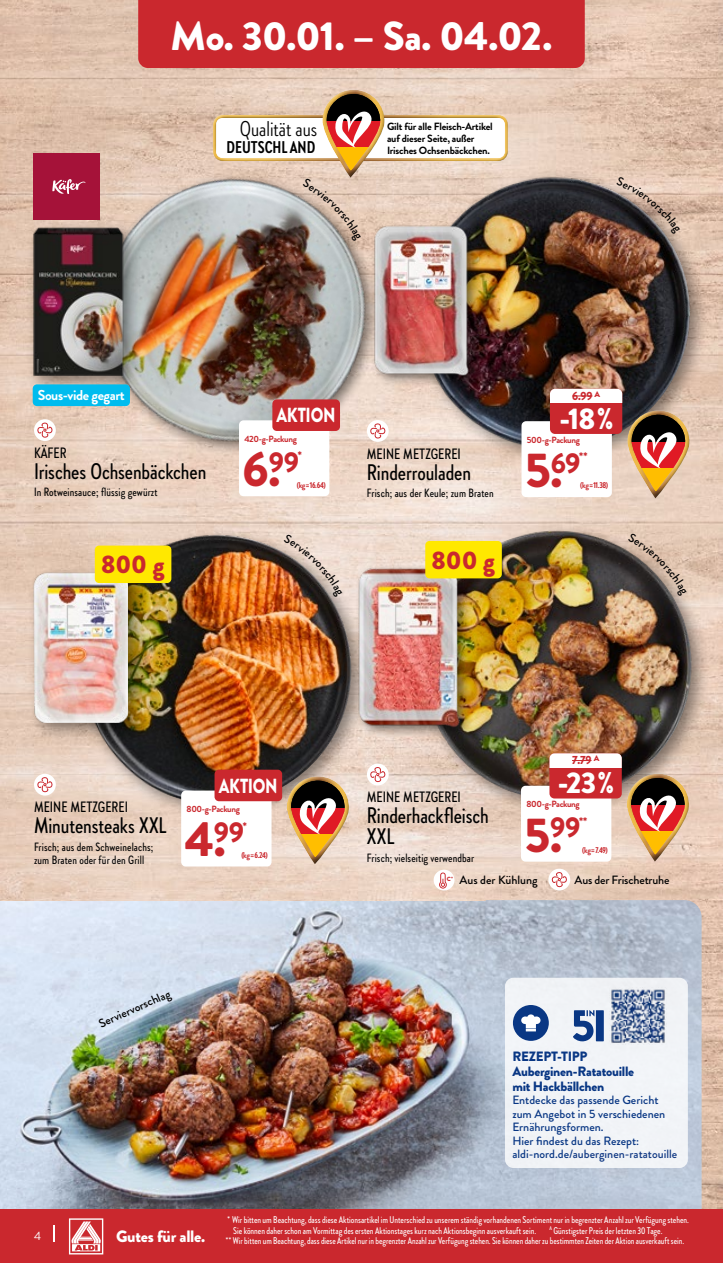
<style>
.page{position:relative;width:723px;height:1263px;background:#fff}
.page>*{position:absolute;margin:0;border:0;box-sizing:border-box;transform-origin:0 0}
.t1{font:900 48.9px "Brandon Grotesque";color:#ca282e}
.t2{font:900 40.5px "Brandon Grotesque";letter-spacing:-.02em;color:#fff}
.t3{font:900 30px "Brandon Grotesque";color:#fff}
.t4{font:900 25.35px "Brandon Grotesque";color:#ca282e}
.t5{font:500 22.5px/21px "Brandon Grotesque Cond";letter-spacing:-.005em;color:#000}
.t6{font:21.3px "Brandon Grotesque Cond";color:#000}
.t7{font:900 20.4px "Brandon Grotesque";letter-spacing:-.015em;color:#fff;scale:.79 1}
.t8{font:700 16.95px "Brandon Grotesque Cond";color:#000}
.t9{font:900 16.5px "Brandon Grotesque";letter-spacing:-.015em;color:#fff}
.t10{font:500 15px "Brandon Grotesque Cond";color:#000}
.t11{font:700 14.25px "Brandon Grotesque";letter-spacing:-.03em;color:#fff}
.t12{font:900 13.5px/15px "Brandon Grotesque";letter-spacing:-.02em;color:#093784}
.t13{font:500 12px/13.5px "Brandon Grotesque Cond";letter-spacing:.01em;color:#000}
.t14{font:500 12px/13.5px "Brandon Grotesque";color:#093784}
.t15{font:500 12px "Brandon Grotesque";letter-spacing:-.01em;color:#000}
.t16{font:12px "Brandon Grotesque";color:#fff}
.t17{font:900 11.85px "Brandon Grotesque";color:#ca282e;scale:.95 1}
.t18{font:900 11.1px "Brandon Grotesque";color:#ca282e}
.t19{font:700 10.5px/12px "Brandon Grotesque";letter-spacing:-.02em;color:#000}
.t20{font:500 9.75px/10.5px "Brandon Grotesque Cond";color:#fff}
.t21{font:700 9px "Brandon Grotesque";letter-spacing:-.04em;color:#ca282e}
.t22{font:700 8.55px "Brandon Grotesque Cond";letter-spacing:-.03em;color:#ca282e;scale:1.05 1}
.s1{color:#113984}
</style>
<div class="page">
<img style="left:0;top:0;width:723px;height:1209px">
<img style="left:0;top:901px;width:486px;height:308px">
<div style="left:413px;top:170px;width:297px;height:298px;background:#000;opacity:.45"></div>
<img style="left:417px;top:176px;width:273px;height:273px;border-radius:137px">
<div style="left:96px;top:173px;width:285px;height:283px;background:#000;opacity:.5"></div>
<img style="left:98px;top:178px;width:270px;height:270px;border-radius:135px">
<div style="left:25px;top:220px;width:116px;height:175px;background:#000;opacity:.45"></div>
<img style="left:32px;top:227px;width:94px;height:150px">
<div style="left:76px;top:528px;width:295px;height:295px;background:#000;opacity:.45"></div>
<img style="left:82px;top:534px;width:269px;height:270px;border-radius:135px">
<div style="left:27px;top:565px;width:120px;height:177px;background:#000;opacity:.45"></div>
<img style="left:34px;top:573px;width:94px;height:149px">
<div style="left:34px;top:154px;width:66px;height:66px;background:#a51239"></div>
<svg style="left:52px;top:179px;width:33px;height:15px"></svg>
<img style="left:673px;top:738px;width:50px;height:298px">
<div style="left:416px;top:524px;width:295px;height:295px;background:#000;opacity:.45"></div>
<img style="left:422px;top:530px;width:270px;height:270px;border-radius:135px">
<div style="left:370px;top:223px;width:111px;height:165px;background:#000;opacity:.5"></div>
<img style="left:372px;top:224px;width:97px;height:153px">
<div style="left:355px;top:565px;width:118px;height:174px;background:#000;opacity:.5"></div>
<img style="left:325px;top:563px;width:167px;height:167px">
<img style="left:486px;top:900px;width:215px;height:309px">
<svg style="left:34px;top:419px;width:22px;height:22px"></svg>
<svg style="left:36px;top:421px;width:18px;height:18px"></svg>
<div style="left:239px;top:420px;width:90px;height:76px;background:#fff;border-radius:5px"></div>
<div style="left:272px;top:399px;width:68px;height:32px;background:#ca282e;border-radius:4px"></div>
<div style="left:181px;top:791px;width:90px;height:75px;background:#fff;border-radius:5px"></div>
<div style="left:214px;top:770px;width:68px;height:31px;background:#ca282e;border-radius:4px"></div>
<div style="left:34px;top:774px;width:22px;height:21px;background:#fff;border-radius:50%"></div>
<svg style="left:36px;top:776px;width:18px;height:17px"></svg>
<div style="left:204px;top:106px;width:309px;height:56px;background:#fff;opacity:.75"></div>
<div style="left:207px;top:114px;width:309px;height:48px;background:#000;opacity:.75"></div>
<svg style="left:367px;top:420px;width:22px;height:22px"></svg>
<svg style="left:369px;top:422px;width:18px;height:18px"></svg>
<div style="left:521px;top:421px;width:91px;height:76px;background:#fff;border-radius:5px"></div>
<div style="left:550px;top:389px;width:72px;height:45px;background:#ca282e;border-radius:5px"></div>
<div style="left:550px;top:389px;width:72px;height:14px;background:#fff"></div>
<svg style="left:572px;top:395px;width:20px;height:1px"></svg>
<svg style="left:614px;top:400px;width:88px;height:102px;background:#bc937b"></svg>
<div style="left:425px;top:541px;width:77px;height:37px;background:#ffe800;border-radius:4px"></div>
<div style="left:95px;top:546px;width:76px;height:37px;background:#ffe800;border-radius:4px"></div>
<div style="left:367px;top:764px;width:22px;height:21px;background:#fff;border-radius:50%"></div>
<svg style="left:369px;top:766px;width:18px;height:17px"></svg>
<div style="left:521px;top:786px;width:90px;height:76px;background:#fff;border-radius:5px"></div>
<div style="left:549px;top:753px;width:73px;height:45px;background:#ca282e;border-radius:5px"></div>
<div style="left:549px;top:753px;width:73px;height:14px;background:#fff"></div>
<svg style="left:572px;top:760px;width:19px;height:1px"></svg>
<svg style="left:614px;top:763px;width:88px;height:103px;background:#c49981"></svg>
<svg style="left:274px;top:766px;width:88px;height:102px;background:#c49b85"></svg>
<div style="left:505px;top:978px;width:183px;height:190px;background:#f1f4f7;border-radius:9px"></div>
<div style="left:513px;top:1005px;width:36px;height:36px;background:#093784;border-radius:50%"></div>
<svg style="left:521px;top:1014px;width:19px;height:17px"></svg>
<svg style="left:573px;top:1010px;width:31px;height:31px"></svg>
<img style="left:610px;top:987px;width:55px;height:56px">
<div style="left:33px;top:384px;width:97px;height:22px;background:#00bcee;border-radius:4px"></div>
<div style="left:0;top:1209px;width:723px;height:54px;background:#ca282e"></div>
<div style="left:138px;top:0;width:447px;height:68px;background:#ca282e"></div>
<svg style="left:69px;top:1218px;width:34px;height:36px"></svg>
<svg style="left:53px;top:1225px;width:2px;height:17px"></svg>
<div style="left:548px;top:869px;width:22px;height:21px;background:#fff;border-radius:50%"></div>
<svg style="left:550px;top:871px;width:18px;height:17px"></svg>
<div style="left:434px;top:870px;width:20px;height:20px;background:#fff;border-radius:50%"></div>
<svg style="left:439px;top:872px;width:8px;height:16px"></svg>
<svg style="left:616px;top:177px;width:64px;height:58px;background:#a48e82"></svg>
<svg style="left:302px;top:79px;width:95px;height:163px;background:#d4b7a3"></svg>
<svg style="left:284px;top:534px;width:58px;height:63px;background:#baa395"></svg>
<svg style="left:628px;top:533px;width:59px;height:64px;background:#a99587"></svg>
<h2 class="t2" style="left:171px;top:8px;width:383px">Mo. 30.01. – Sa. 04.02.</h2>
<h3 class="t6" style="left:240px;top:115px;width:79px">Qualität aus</h3>
<h3 class="t8" style="left:226px;top:135px;width:90px">DEUTSCHL AND</h3>
<p class="t19" style="left:387px;top:121px;width:107px">Gilt für alle Fleisch-Artikel auf dieser Seite, außer<br>Irisches Ochsenbäckchen.</p>
<h3 class="t11" style="left:38px;top:385px;width:89px">Sous-vide gegart</h3>
<p class="t17" style="left:572px;top:387px;width:31px">6.99 <sup>A</sup></p>
<h3 class="t7" style="left:277px;top:401px;width:76px">AKTION</h3>
<h3 class="t3" style="left:559px;top:397px;width:55px">-18%</h3>
<h3 class="t10" style="left:34px;top:443px;width:34px">KÄFER</h3>
<h3 class="t5" style="left:34px;top:460px;width:174px">Irisches Ochsenbäckchen</h3>
<p class="t13" style="left:34px;top:485px;width:125px">In Rotweinsauce; flüssig gewürzt</p>
<p class="t21" style="left:244px;top:432px;width:54px">420-g-Packung</p>
<h1 class="t1" style="left:243px;top:435px;width:58px">6.<sup>99</sup></h1>
<p class="t18" style="left:298px;top:448px;width:6px">*</p>
<p class="t22" style="left:297px;top:479px;width:29px">(kg = 16.64)</p>
<h3 class="t10" style="left:367px;top:443px;width:96px">MEINE METZGEREI</h3>
<h3 class="t5" style="left:367px;top:461px;width:106px">Rinderrouladen</h3>
<p class="t13" style="left:367px;top:486px;width:128px">Frisch; aus der Keule; zum Braten</p>
<p class="t21" style="left:527px;top:433px;width:54px">500-g-Packung</p>
<h1 class="t1" style="left:525px;top:436px;width:57px">5.<sup>69</sup></h1>
<p class="t18" style="left:579px;top:448px;width:10px">**</p>
<p class="t22" style="left:580px;top:480px;width:28px">(kg = 11.38)</p>
<h3 class="t4" style="left:101px;top:546px;width:65px">800 g</h3>
<h3 class="t4" style="left:431px;top:542px;width:65px">800 g</h3>
<p class="t17" style="left:572px;top:752px;width:30px">7.79 <sup>A</sup></p>
<h3 class="t7" style="left:219px;top:771px;width:76px">AKTION</h3>
<h3 class="t10" style="left:34px;top:797px;width:96px">MEINE METZGEREI</h3>
<p class="t21" style="left:187px;top:803px;width:55px">800-g-Packung</p>
<h3 class="t5" style="left:34px;top:815px;width:134px">Minutensteaks XXL</h3>
<p class="t13" style="left:34px;top:840px;width:121px">Frisch; aus dem Schweinelachs; zum Braten oder für den Grill</p>
<h1 class="t1" style="left:185px;top:805px;width:61px">4.<sup>99</sup></h1>
<p class="t18" style="left:243px;top:818px;width:6px">*</p>
<p class="t22" style="left:241px;top:849px;width:27px">(kg = 6.24)</p>
<h3 class="t10" style="left:367px;top:787px;width:96px">MEINE METZGEREI</h3>
<h3 class="t5" style="left:367px;top:805px;width:123px">Rinderhackfleisch<br>XXL</h3>
<p class="t13" style="left:367px;top:851px;width:109px">Frisch; vielseitig verwendbar</p>
<h3 class="t3" style="left:558px;top:762px;width:58px">-23%</h3>
<p class="t21" style="left:526px;top:798px;width:55px">800-g-Packung</p>
<h1 class="t1" style="left:525px;top:800px;width:57px">5.<sup>99</sup></h1>
<p class="t18" style="left:579px;top:813px;width:10px">**</p>
<p class="t22" style="left:582px;top:844px;width:26px">(kg = 7.49)</p>
<p class="t16" style="left:34px;top:1227px;width:9px">4</p>
<p class="t15" style="left:447px;top:871px;width:92px"><sup>C</sup><sup>°</sup> Aus der Kühlung</p>
<p class="t15" style="left:574px;top:871px;width:97px">Aus der Frischetruhe</p>
<p class="t15" style="left:96px;top:1016px;width:78px;rotate:-24deg">Serviervorschlag</p>
<h3 class="t12" style="left:512px;top:1049px;width:123px">REZEPT-TIPP<br>Auberginen-Ratatouille mit Hackbällchen</h3>
<p class="t14" style="left:512px;top:1093px;width:166px">Entdecke das passende Gericht zum Angebot in 5 verschiedenen<br>Ernährungsformen.<br>Hier findest du das Rezept: aldi-nord.de/<span class="s1">auberginen-ratatouille</span></p>
<h3 class="t9" style="left:116px;top:1225px;width:91px">Gutes für alle.</h3>
<p class="t20" style="left:233px;top:1214px;width:457px;text-indent:-6px">* Wir bitten um Beachtung, dass diese Aktionsartikel im Unterschied zu unserem ständig vorhandenen Sortiment nur in begrenzter Anzahl zur Verfügung stehen.<br>Sie können daher schon am Vormittag des ersten Aktionstages kurz nach Aktionsbeginn ausverkauft sein.</p>
<p class="t20" style="left:225px;top:1225px;width:460px;text-indent:324px"><sup>A</sup> Günstigster Preis der letzten 30 Tage.<br>** Wir bitten um Beachtung, dass diese Artikel nur in begrenzter Anzahl zur Verfügung stehen. Sie können daher zu bestimmten Zeiten der Aktion ausverkauft sein.</p>
</div>
